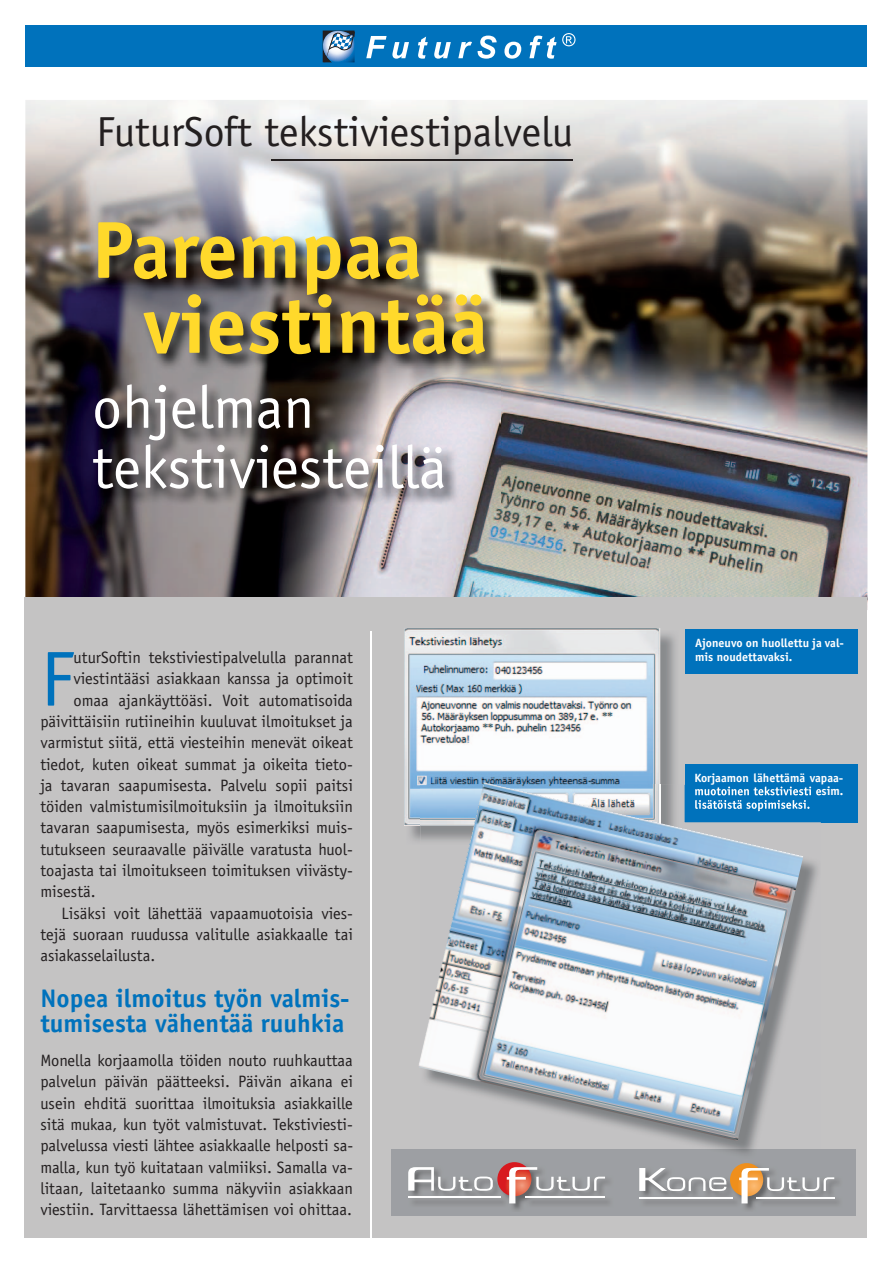
<style>
.page{position:relative;width:893px;height:1263px;background:#fff}
.page>*{position:absolute;margin:0;border:0;box-sizing:border-box;transform-origin:0 0}
.t1{font:700 81px/75px "Officina Sans";color:#ffd92b}
.t2{font:78px "Officina Sans";color:#0072bc}
.t3{font:60px/60px "Officina Sans";color:#fff}
.t4{font:42px "Officina Sans";color:#231f20}
.t5{font:700 25.5px/25.5px "Officina Sans";color:#0072bc}
.t6{font:16.5px/21.3px "Officina Sans";color:#231f20;text-align:justify}
.t7{font:700 12px/13.5px "Officina Sans";color:#fff}
</style>
<div class="page">
<img style="left:25px;top:100px;width:842px;height:497px">
<div style="left:25px;top:597px;width:842px;height:640px;background:#c4c3c3"></div>
<div style="left:26px;top:26px;width:841px;height:41px;background:#0072bc"></div>
<hr style="left:370px;top:631px;width:1px;height:606px;background:#fff">
<svg style="left:366px;top:36px;width:43px;height:23px"></svg>
<svg style="left:418px;top:37px;width:10px;height:22px"></svg>
<svg style="left:434px;top:42px;width:17px;height:17px"></svg>
<svg style="left:458px;top:42px;width:14px;height:16px"></svg>
<svg style="left:478px;top:36px;width:19px;height:23px"></svg>
<svg style="left:504px;top:42px;width:17px;height:17px"></svg>
<svg style="left:529px;top:33px;width:46px;height:26px"></svg>
<svg style="left:322px;top:30px;width:33px;height:32px"></svg>
<hr style="left:271px;top:159px;width:301px;height:2px;background:#231f20">
<div style="left:391px;top:1149px;width:465px;height:67px;background:#9d9fa3"></div>
<img style="left:639px;top:1163px;width:200px;height:47px">
<div style="left:730px;top:1163px;width:33px;height:33px;background:#ef8f1c;border-radius:17px"></div>
<svg style="left:739px;top:1168px;width:95px;height:35px"></svg>
<hr style="left:639px;top:1196px;width:94px;height:2px;background:#fff">
<hr style="left:756px;top:1196px;width:78px;height:2px;background:#fff">
<svg style="left:639px;top:1168px;width:87px;height:23px"></svg>
<img style="left:411px;top:1162px;width:199px;height:48px">
<svg style="left:497px;top:1162px;width:34px;height:34px"></svg>
<svg style="left:507px;top:1167px;width:98px;height:36px"></svg>
<svg style="left:408px;top:1167px;width:85px;height:24px"></svg>
<hr style="left:408px;top:1196px;width:93px;height:2px;background:#fff">
<hr style="left:525px;top:1196px;width:80px;height:2px;background:#fff">
<div style="left:685px;top:629px;width:172px;height:45px;background:#0072bc"></div>
<div style="left:685px;top:764px;width:172px;height:58px;background:#0072bc"></div>
<img style="left:91px;top:221px;width:409px;height:285px">
<img style="left:410px;top:634px;width:265px;height:207px">
<img style="left:404px;top:628px;width:256px;height:198px">
<img style="left:803px;top:786px;width:18px;height:9px">
<img style="left:803px;top:800px;width:6px;height:9px">
<img style="left:418px;top:782px;width:385px;height:359px">
<h3 class="t4" style="left:96px;top:108px;width:478px">FuturSoft tekstiviestipalvelu</h3>
<h1 class="t1" style="left:143px;top:212px;width:346px;text-indent:-51px">Parempaa viestintää</h1>
<h3 class="t3" style="left:92px;top:378px;width:356px">ohjelman tekstiviesteillä</h3>
<h2 class="t2" style="left:40px;top:634px;width:35px">F</h2>
<p class="t6" style="left:74px;top:647px;width:281px">uturSoftin tekstiviestipalvelulla parannat</p>
<p class="t6" style="left:74px;top:668px;width:281px">viestintääsi asiakkaan kanssa ja optimoit</p>
<p class="t6" style="left:74px;top:689px;width:281px">omaa ajankäyttöäsi. Voit automatisoida</p>
<p class="t6" style="left:40px;top:711px;width:314px">päivittäisiin rutiineihin kuuluvat ilmoitukset ja</p>
<p class="t6" style="left:40px;top:732px;width:314px">varmistut siitä, että viesteihin menevät oikeat</p>
<p class="t6" style="left:40px;top:753px;width:314px">tiedot, kuten oikeat summat ja oikeita tieto-</p>
<p class="t6" style="left:40px;top:775px;width:314px">ja tavaran saapumisesta. Palvelu sopii paitsi</p>
<p class="t6" style="left:40px;top:796px;width:314px">töiden valmistumisilmoituksiin ja ilmoituksiin</p>
<p class="t6" style="left:40px;top:817px;width:314px">tavaran saapumisesta, myös esimerkiksi muis-</p>
<p class="t6" style="left:40px;top:838px;width:314px">tutukseen seuraavalle päivälle varatusta huol-</p>
<p class="t6" style="left:40px;top:860px;width:314px">toajasta tai ilmoitukseen toimituksen viivästy-</p>
<p class="t6" style="left:40px;top:881px;width:57px">misestä.</p>
<p class="t6" style="left:62px;top:902px;width:293px">Lisäksi voit lähettää vapaamuotoisia vies-</p>
<p class="t6" style="left:40px;top:924px;width:314px">tejä suoraan ruudussa valitulle asiakkaalle tai</p>
<p class="t6" style="left:40px;top:945px;width:116px">asiakasselailusta.</p>
<h3 class="t5" style="left:40px;top:985px;width:311px">Nopea ilmoitus työn valmis&shy;tumisesta vähentää ruuhkia</h3>
<p class="t6" style="left:40px;top:1050px;width:314px">Monella korjaamolla töiden nouto ruuhkauttaa palvelun päivän päätteeksi. Päivän aikana ei usein ehditä suorittaa ilmoituksia asiakkaille sitä mukaa, kun työt valmistuvat. Tekstiviesti&shy;palvelussa viesti lähtee asiakkaalle helposti sa&shy;malla, kun työ kuitataan valmiiksi. Samalla va&shy;litaan, laitetaanko summa näkyviin asiakkaan viestiin. Tarvittaessa lähettämisen voi ohittaa.</p>
<p class="t7" style="left:695px;top:636px;width:150px">Ajoneuvo on huollettu ja val&shy;mis noudettavaksi.</p>
<p class="t7" style="left:694px;top:771px;width:150px">Korjaamon lähettämä vapaa-</p>
</div>
